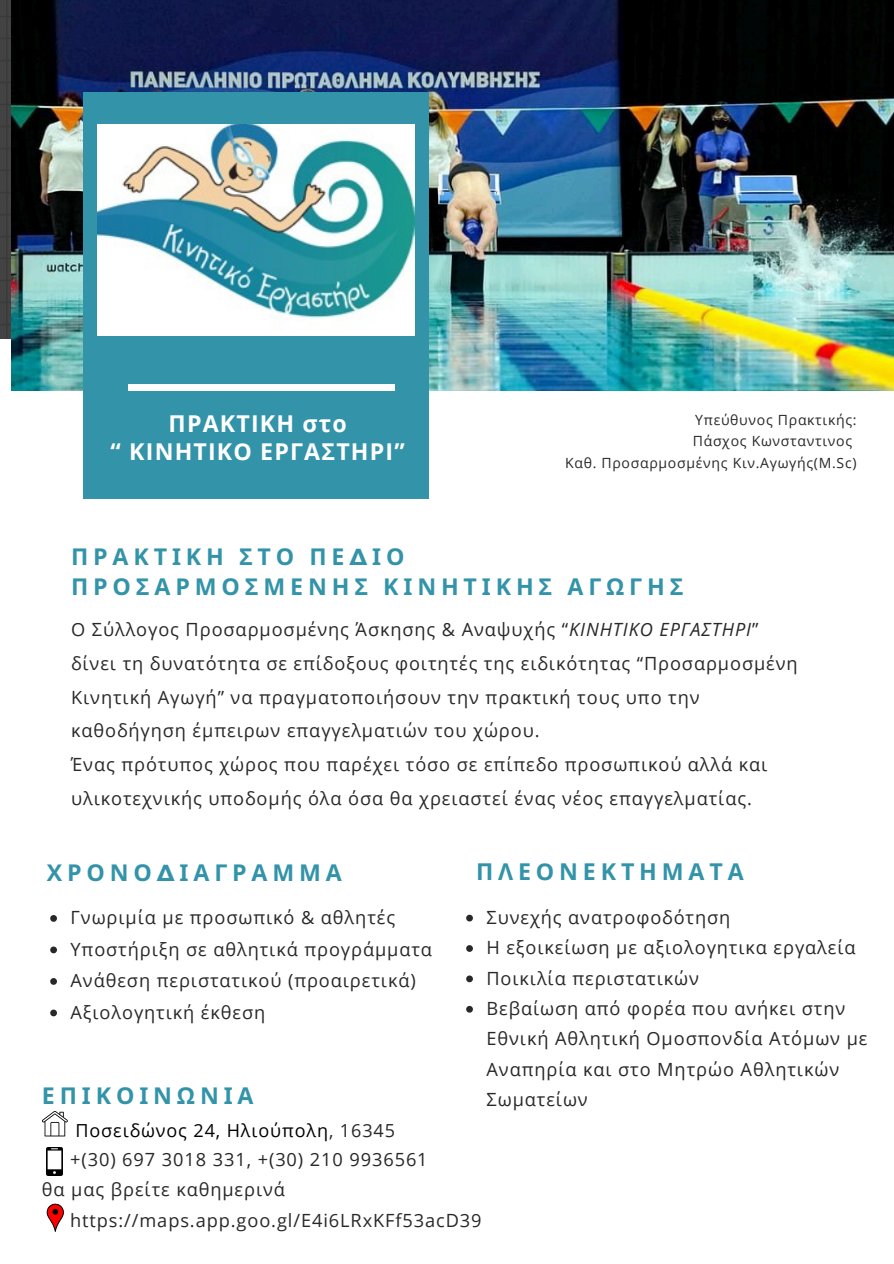
<style>
.page{position:relative;width:894px;height:1264px;background:#fff}
.page>*{position:absolute;margin:0;border:0;box-sizing:border-box;transform-origin:0 0}
.t1{font:700 23.1px/29.2px "Noto Sans";letter-spacing:.21em;color:#3293a9}
.t2{font:700 23.1px/28.2px "Open Sans";letter-spacing:.05em;color:#fff;text-align:center}
.t3{font:700 23.1px "Open Sans";letter-spacing:.21em;color:#3293a9}
.t4{font:18.15px/33.8px "Open Sans";letter-spacing:.05em;color:#282828}
.t5{font:18px "Open Sans";letter-spacing:.05em;color:#000}
.t6{font:14.1px "Open Sans";letter-spacing:.05em;color:#282828}
.s1{font-family:"Montserrat"}
.s2{font-style:italic}
.s3{color:#282828}
</style>
<div class="page">
<img style="left:12px;top:0;width:881px;height:391px">
<div style="left:84px;top:92px;width:344px;height:407px;background:#3293a9"></div>
<div style="left:128px;top:384px;width:267px;height:7px;background:#fff"></div>
<img style="left:97px;top:125px;width:317px;height:210px">
<img style="left:47px;top:1147px;width:16px;height:28px">
<svg style="left:47px;top:1203px;width:17px;height:28px"></svg>
<svg style="left:42px;top:1111px;width:26px;height:25px"></svg>
<svg style="left:50px;top:915px;width:7px;height:6px"></svg>
<svg style="left:50px;top:946px;width:7px;height:7px"></svg>
<svg style="left:50px;top:978px;width:7px;height:6px"></svg>
<svg style="left:50px;top:1009px;width:7px;height:7px"></svg>
<svg style="left:466px;top:914px;width:7px;height:7px"></svg>
<svg style="left:466px;top:945px;width:7px;height:6px"></svg>
<svg style="left:466px;top:975px;width:7px;height:7px"></svg>
<svg style="left:466px;top:1005px;width:7px;height:7px"></svg>
<h1 class="t2" style="left:111px;top:409px;width:295px">ΠΡΑΚΤΙΚΗ στο<br>“ ΚΙΝΗΤΙΚΟ ΕΡΓΑΣΤΗΡΙ”</h1>
<p class="t6" style="left:695px;top:410px;width:163px">Υπεύθυνος Πρακτικής:</p>
<p class="t6" style="left:692px;top:431px;width:161px">Πάσχος Κωνσταντινος</p>
<p class="t6" style="left:565px;top:452px;width:293px">Καθ. Προσαρμοσμένης Κιν.Αγωγής(M.Sc)</p>
<p class="t1" style="left:71px;top:541px;width:613px">ΠΡΑΚΤΙΚΗ ΣΤΟ ΠΕ<span class="s1">Δ</span>ΙΟ<br>ΠΡΟΣΑΡΜΟΣΜΕΝΗΣ ΚΙΝΗΤΙΚΗΣ ΑΓΩΓΗΣ</p>
<p class="t4" style="left:71px;top:612px;width:728px">Ο Σύλλογος Προσαρμοσμένης Άσκησης &amp; Αναψυχής “<span class="s2">ΚΙΝΗΤΙΚΟ ΕΡΓΑΣΤΗΡΙ</span>” δίνει τη δυνατότητα σε επίδοξους φοιτητές της ειδικότητας “Προσαρμοσμένη Κινητική Αγωγή” να πραγματοποιήσουν την πρακτική τους υπο την καθοδήγηση έμπειρων επαγγελματιών του χώρου.<br>Ένας πρότυπος χώρος που παρέχει τόσο σε επίπεδο προσωπικού αλλά και υλικοτεχνικής υποδομής όλα όσα θα χρειαστεί ένας νέος επαγγελματίας.</p>
<h2 class="t1" style="left:47px;top:857px;width:296px">ΧΡΟΝΟ<span class="s1">Δ</span>ΙΑΓΡΑΜΜΑ</h2>
<p class="t4" style="left:70px;top:900px;width:326px">Γνωριμία με προσωπικό &amp; αθλητές</p>
<p class="t4" style="left:70px;top:931px;width:363px">Υποστήριξη σε αθλητικά προγράμματα</p>
<p class="t4" style="left:70px;top:963px;width:346px">Ανάθεση περιστατικού (προαιρετικά)</p>
<p class="t4" style="left:70px;top:994px;width:196px">Αξιολογητική έκθεση</p>
<h1 class="t3" style="left:476px;top:855px;width:269px">ΠΛΕΟΝΕΚΤΗΜΑΤΑ</h1>
<h3 class="t4" style="left:486px;top:899px;width:245px">Συνεχής ανατροφοδότηση</h3>
<h1 class="t4" style="left:486px;top:930px;width:370px">Η εξοικείωση με αξιολογητικα εργαλεία</h1>
<p class="t4" style="left:486px;top:960px;width:214px">Ποικιλία περιστατικών</p>
<p class="t4" style="left:486px;top:992px;width:382px;line-height:30.3px">Βεβαίωση από φορέα που ανήκει στην<br>Εθνική Αθλητική Ομοσπονδία Ατόμων με<br>Αναπηρία και στο Μητρώο Αθλητικών</p>
<p class="t1" style="left:42px;top:1080px;width:213px">ΕΠΙΚΟΙΝΩΝΙΑ</p>
<p class="t4" style="left:486px;top:1082px;width:103px">Σωματείων</p>
<p class="t5" style="left:75px;top:1117px;width:321px">Ποσειδώνος 24, Ηλιούπολη<span class="s3">, 16345</span></p>
<p class="t4" style="left:70px;top:1142px;width:359px">+(30) 697 3018 331, +(30) 210 9936561</p>
<p class="t4" style="left:42px;top:1172px;width:244px">θα μας βρείτε καθημερινά</p>
<p class="t4" style="left:70px;top:1202px;width:413px">https://maps.app.goo.gl/E4i6LRxKFf53acD39</p>
</div>
